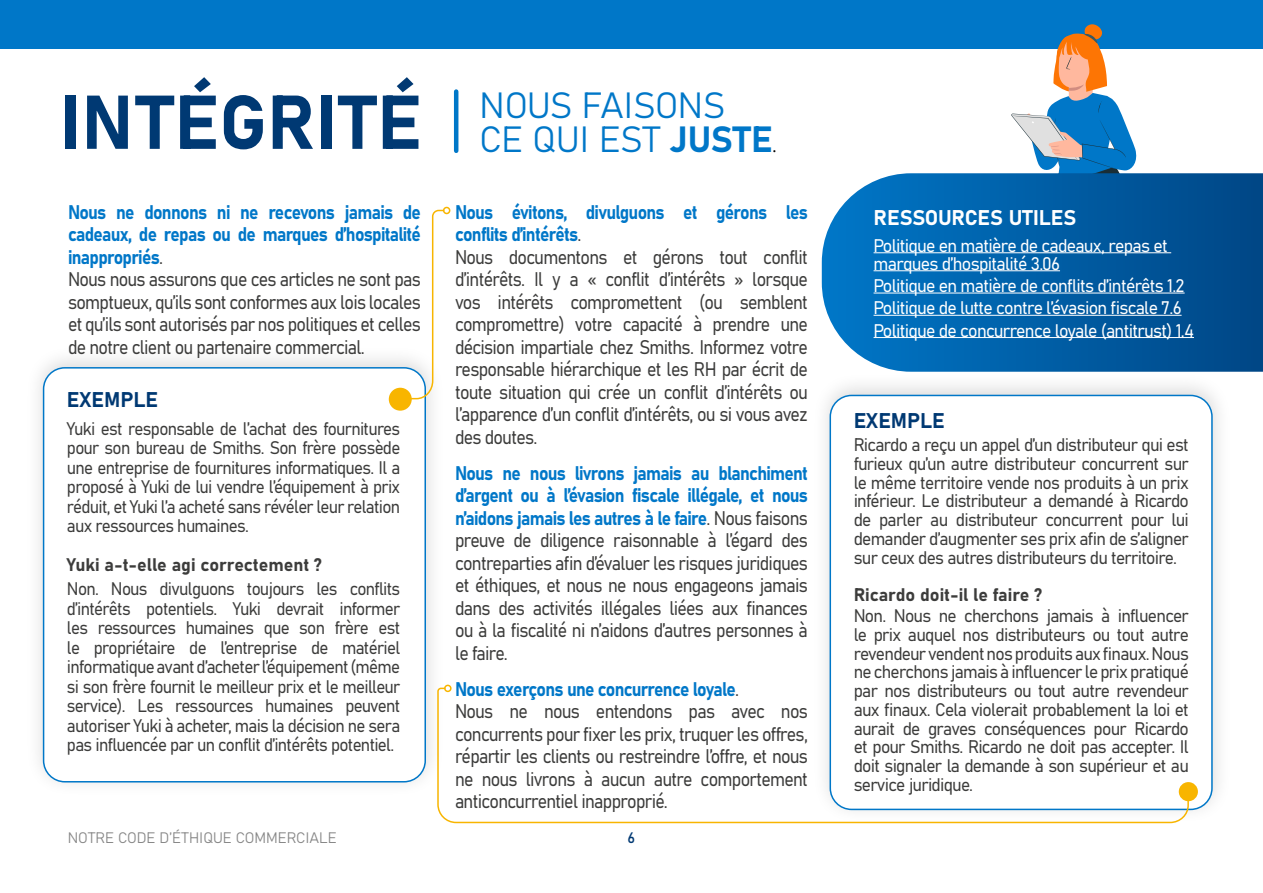
<style>
.page{position:relative;width:1263px;height:893px;background:#fff}
.page>*{position:absolute;margin:0;border:0;box-sizing:border-box;transform-origin:0 0}
.t1{font:36px/34.5px "Bahnschrift";color:#0077c8}
.t2{font:21px "Bahnschrift";color:#fff}
.t3{font:21px "Bahnschrift";color:#003973}
.t4{font:19.5px/22.5px "Bahnschrift";letter-spacing:-.04em;color:#3c3c3b;scale:.9 1}
.t5{font:18px/18.8px "Bahnschrift";letter-spacing:-.04em;color:#3c3c3b;text-align:justify;scale:.95 1}
.t6{font:18px/19.5px "Bahnschrift";letter-spacing:-.04em;color:#3c3c3b;text-align:justify;scale:.93 1}
.t7{font:18px/22.2px "Bahnschrift";letter-spacing:-.04em;color:#fff}
.t8{font:18px/23.7px "Bahnschrift";letter-spacing:-.04em;color:#3c3c3b}
.t9{font:15px "Bahnschrift";color:#878787}
.t10{font:15px "Bahnschrift";color:#003973}
.s1{font-size:75px;color:#003973}
.s2{font-family:"Minion Pro";font-size:18px;color:#000}
.s3{color:#0077c8}
</style>
<div class="page">
<div style="left:0;top:0;width:1263px;height:49px;background:#0077c8"></div>
<svg style="left:1011px;top:24px;width:126px;height:149px"></svg>
<div style="left:25px;top:344px;width:421px;height:453px;background:#000;opacity:.15"></div>
<div style="left:44px;top:368px;width:381px;height:414px;background:#fff;border-radius:21px"></div>
<div style="left:43px;top:367px;width:383px;height:415px;border:2px solid #0077c8;border-radius:21px"></div>
<div style="left:812px;top:372px;width:420px;height:453px;background:#000;opacity:.15"></div>
<div style="left:830px;top:395px;width:382px;height:414px;background:#fff;border-radius:21px"></div>
<svg style="left:822px;top:173px;width:441px;height:199px;background:#0d66aa"></svg>
<hr style="left:873px;top:253px;width:298px;height:1px;background:#fff">
<hr style="left:873px;top:271px;width:187px;height:1px;background:#fff">
<hr style="left:873px;top:293px;width:312px;height:1px;background:#fff">
<hr style="left:873px;top:315px;width:308px;height:1px;background:#fff">
<hr style="left:873px;top:337px;width:321px;height:1px;background:#fff">
<div style="left:389px;top:388px;width:23px;height:23px;background:#f8b500;border-radius:50%"></div>
<div style="left:1179px;top:782px;width:19px;height:19px;background:#f8b500;border-radius:50%"></div>
<svg style="left:399px;top:209px;width:46px;height:191px"></svg>
<div style="left:443px;top:207px;width:7px;height:7px;border:2px solid #f8b500;border-radius:50%"></div>
<svg style="left:436px;top:687px;width:754px;height:137px"></svg>
<div style="left:444px;top:685px;width:8px;height:7px;border:2px solid #f8b500;border-radius:50%"></div>
<hr style="left:454px;top:92px;width:4px;height:59px;background:#0077c8">
<h1 class="t1" style="left:61px;top:86px;width:717px;text-indent:419px">NOUS FAISONS<br><span class="s1">INTÉGRITÉ</span> CE QUI EST JUSTE<span class="s2">.</span></h1>
<p class="t4" style="left:68px;top:199px;width:394px"><span class="s3">Nous ne donnons ni ne recevons jamais de cadeaux, de repas ou de marques d’hospitalité inappropriés</span>.<br>Nous nous assurons que ces articles ne sont pas somptueux, qu’ils sont conformes aux lois locales et qu’ils sont autorisés par nos politiques et celles de notre client ou partenaire commercial.</p>
<p class="t4" style="left:455px;top:199px;width:394px"><span class="s3">Nous évitons, divulguons et gérons les conflits d’intérêts</span>.<br>Nous documentons et gérons tout conflit d’intérêts. Il y a « conflit d’intérêts » lorsque vos intérêts compromettent (ou semblent compromettre) votre capacité à prendre une décision impartiale chez Smiths. Informez votre responsable hiérarchique et les RH par écrit de toute situation qui crée un conflit d’intérêts ou l’apparence d’un conflit d’intérêts, ou si vous avez des doutes.</p>
<p class="t4" style="left:455px;top:460px;width:394px;text-align:justify"><span class="s3">Nous ne nous livrons jamais au blanchiment d’argent ou à l’évasion fiscale illégale, et nous n’aidons jamais les autres à le faire</span>. Nous faisons preuve de diligence raisonnable à l’égard des contreparties afin d’évaluer les risques juridiques et éthiques, et nous ne nous engageons jamais dans des activités illégales liées aux finances ou à la fiscalité ni n’aidons d’autres personnes à le faire.</p>
<p class="t4" style="left:455px;top:676px;width:394px"><span class="s3">Nous exerçons une concurrence loyale</span>.<br>Nous ne nous entendons pas avec nos concurrents pour fixer les prix, truquer les offres, répartir les clients ou restreindre l’offre, et nous ne nous livrons à aucun autre comportement anticoncurrentiel inapproprié.</p>
<p class="t3" style="left:67px;top:383px;width:93px">EXEMPLE</p>
<p class="t6" style="left:67px;top:417px;width:360px">Yuki est responsable de l’achat des fournitures pour son bureau de Smiths. Son frère possède une entreprise de fournitures informatiques. Il a proposé à Yuki de lui vendre l’équipement à prix réduit, et Yuki l’a acheté sans révéler leur relation aux ressources humaines.</p>
<p class="t8" style="left:67px;top:552px;width:335px">Yuki a-t-elle agi correctement ?<br>Non. Nous divulguons toujours les conflits</p>
<p class="t6" style="left:67px;top:597px;width:360px">d’intérêts potentiels. Yuki devrait informer les ressources humaines que son frère est le propriétaire de l’entreprise de matériel informatique avant d’acheter l’équipement (même si son frère fournit le meilleur prix et le meilleur service). Les ressources humaines peuvent autoriser Yuki à acheter, mais la décision ne sera pas influencée par un conflit d’intérêts potentiel.</p>
<p class="t9" style="left:68px;top:827px;width:270px">NOTRE CODE D’ÉTHIQUE COMMERCIALE</p>
<p class="t10" style="left:628px;top:826px;width:9px">6</p>
<p class="t2" style="left:873px;top:202px;width:204px">RESSOURCES UTILES</p>
<p class="t7" style="left:873px;top:235px;width:296px;line-height:18px">Politique en matière de cadeaux, repas et marques d’hospitalité 3.06</p>
<p class="t7" style="left:873px;top:273px;width:322px">Politique en matière de conflits d’intérêts 1.2<br>Politique de lutte contre l’évasion fiscale 7.6<br>Politique de concurrence loyale (antitrust) 1.4</p>
<p class="t3" style="left:854px;top:405px;width:93px">EXEMPLE</p>
<p class="t5" style="left:854px;top:434px;width:354px">Ricardo a reçu un appel d’un distributeur qui est furieux qu’un autre distributeur concurrent sur le même territoire vende nos produits à un prix inférieur. Le distributeur a demandé à Ricardo de parler au distributeur concurrent pour lui demander d’augmenter ses prix afin de s’aligner sur ceux des autres distributeurs du territoire.</p>
<p class="t8" style="left:854px;top:583px;width:337px;line-height:20.9px">Ricardo doit-il le faire ?<br>Non. Nous ne cherchons jamais à influencer</p>
<p class="t5" style="left:854px;top:624px;width:354px">le prix auquel nos distributeurs ou tout autre revendeur vendent nos produits aux finaux. Nous ne cherchons jamais à influencer le prix pratiqué par nos distributeurs ou tout autre revendeur aux finaux. Cela violerait probablement la loi et aurait de graves conséquences pour Ricardo et pour Smiths. Ricardo ne doit pas accepter. Il doit signaler la demande à son supérieur et au service juridique.</p>
</div>
